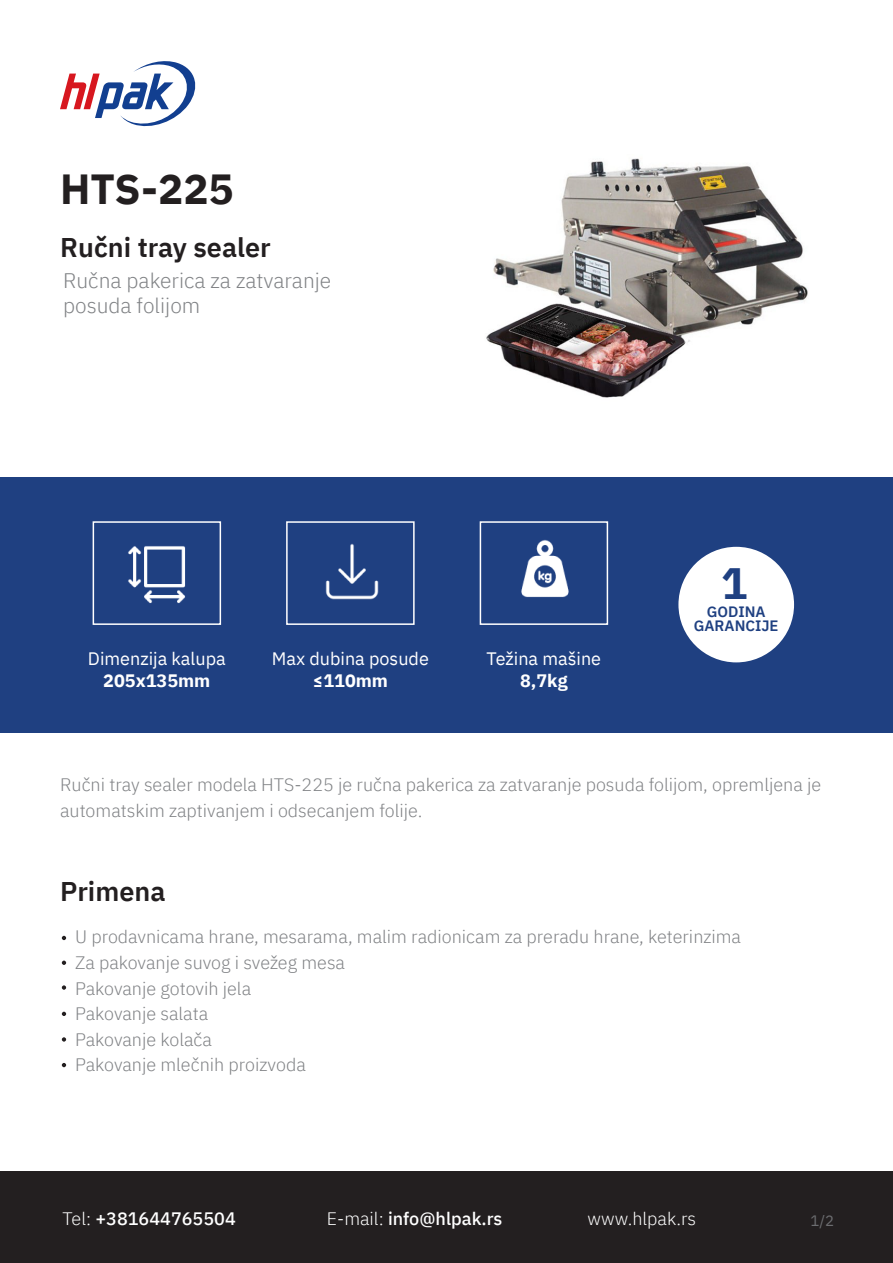
<style>
.page{position:relative;width:893px;height:1263px;background:#fff}
.page>*{position:absolute;margin:0;border:0;box-sizing:border-box;transform-origin:0 0}
.t1{font:700 43.8px "IBM Plex Sans";color:#1f4081}
.t2{font:700 42px "IBM Plex Sans";color:#231f20}
.t3{font:600 27px "IBM Plex Sans";color:#231f20}
.t4{font:300 21px/25.5px "IBM Plex Sans";color:#808285}
.t5{font:300 18px/25.5px "IBM Plex Sans";color:#808285}
.t6{font:18px "IBM Plex Sans";color:#fff}
.t7{font:500 18px "IBM Plex Sans";color:#fff}
.t8{font:700 18px "IBM Plex Sans";color:#fff}
.t9{font:300 18px "IBM Plex Sans";color:#fff}
.t10{font:600 15px/13.8px "IBM Plex Sans";color:#1f4081;text-align:center}
.t11{font:15px "IBM Plex Sans";color:#6c6d70}
.s1{font-weight:300}
</style>
<div class="page">
<svg style="left:60px;top:61px;width:136px;height:66px"></svg>
<div style="left:0;top:477px;width:893px;height:255px;background:#1f4081"></div>
<div style="left:0;top:1171px;width:893px;height:92px;background:#231f20"></div>
<svg style="left:62px;top:936px;width:4px;height:4px"></svg>
<svg style="left:62px;top:960px;width:4px;height:5px"></svg>
<svg style="left:62px;top:985px;width:4px;height:5px"></svg>
<svg style="left:62px;top:1012px;width:4px;height:4px"></svg>
<svg style="left:62px;top:1037px;width:4px;height:4px"></svg>
<svg style="left:62px;top:1063px;width:4px;height:4px"></svg>
<div style="left:678px;top:547px;width:116px;height:115px;background:#fff;border-radius:50%"></div>
<div style="left:93px;top:521px;width:128px;height:104px;background:#1f4081;border:2px solid #fff"></div>
<div style="left:286px;top:521px;width:129px;height:104px;background:#1f4081;border:2px solid #fff"></div>
<div style="left:480px;top:521px;width:128px;height:104px;background:#1f4081;border:2px solid #fff"></div>
<img style="left:521px;top:539px;width:48px;height:59px">
<img style="left:486px;top:158px;width:322px;height:240px">
<img style="left:325px;top:543px;width:54px;height:57px">
<img style="left:128px;top:546px;width:58px;height:58px">
<h2 class="t2" style="left:60px;top:155px;width:175px">HTS-225</h2>
<h3 class="t3" style="left:60px;top:226px;width:212px">Ručni tray sealer</h3>
<p class="t4" style="left:63px;top:266px;width:270px">Ručna pakerica za zatvaranje posuda folijom</p>
<p class="t6" style="left:88px;top:644px;width:139px">Dimenzija kalupa</p>
<p class="t8" style="left:103px;top:666px;width:109px">205x135mm</p>
<p class="t6" style="left:272px;top:644px;width:159px">Max dubina posude</p>
<p class="t8" style="left:313px;top:666px;width:77px">≤110mm</p>
<p class="t6" style="left:487px;top:644px;width:116px">Težina mašine</p>
<p class="t8" style="left:520px;top:666px;width:49px">8,7kg</p>
<h1 class="t1" style="left:721px;top:549px;width:28px">1</h1>
<p class="t10" style="left:694px;top:604px;width:86px">GODINA<br>GARANCIJE</p>
<p class="t5" style="left:60px;top:770px;width:763px">Ručni tray sealer modela HTS-225 je ručna pakerica za zatvaranje posuda folijom, opremljena je automatskim zaptivanjem i odsecanjem folije.</p>
<h3 class="t3" style="left:60px;top:870px;width:107px">Primena</h3>
<p class="t5" style="left:75px;top:923px;width:668px">U prodavnicama hrane, mesarama, malim radionicam za preradu hrane, keterinzima Za pakovanje suvog i svežeg mesa<br>Pakovanje gotovih jela<br>Pakovanje salata<br>Pakovanje kolača<br>Pakovanje mlečnih proizvoda</p>
<p class="t7" style="left:63px;top:1204px;width:175px"><span class="s1">Tel:</span> +381644765504</p>
<p class="t7" style="left:327px;top:1204px;width:177px"><span class="s1">E-mail:</span> info@hlpak.rs</p>
<p class="t9" style="left:588px;top:1205px;width:110px">www.hlpak.rs</p>
<p class="t11" style="left:810px;top:1209px;width:25px">1/2</p>
</div>
